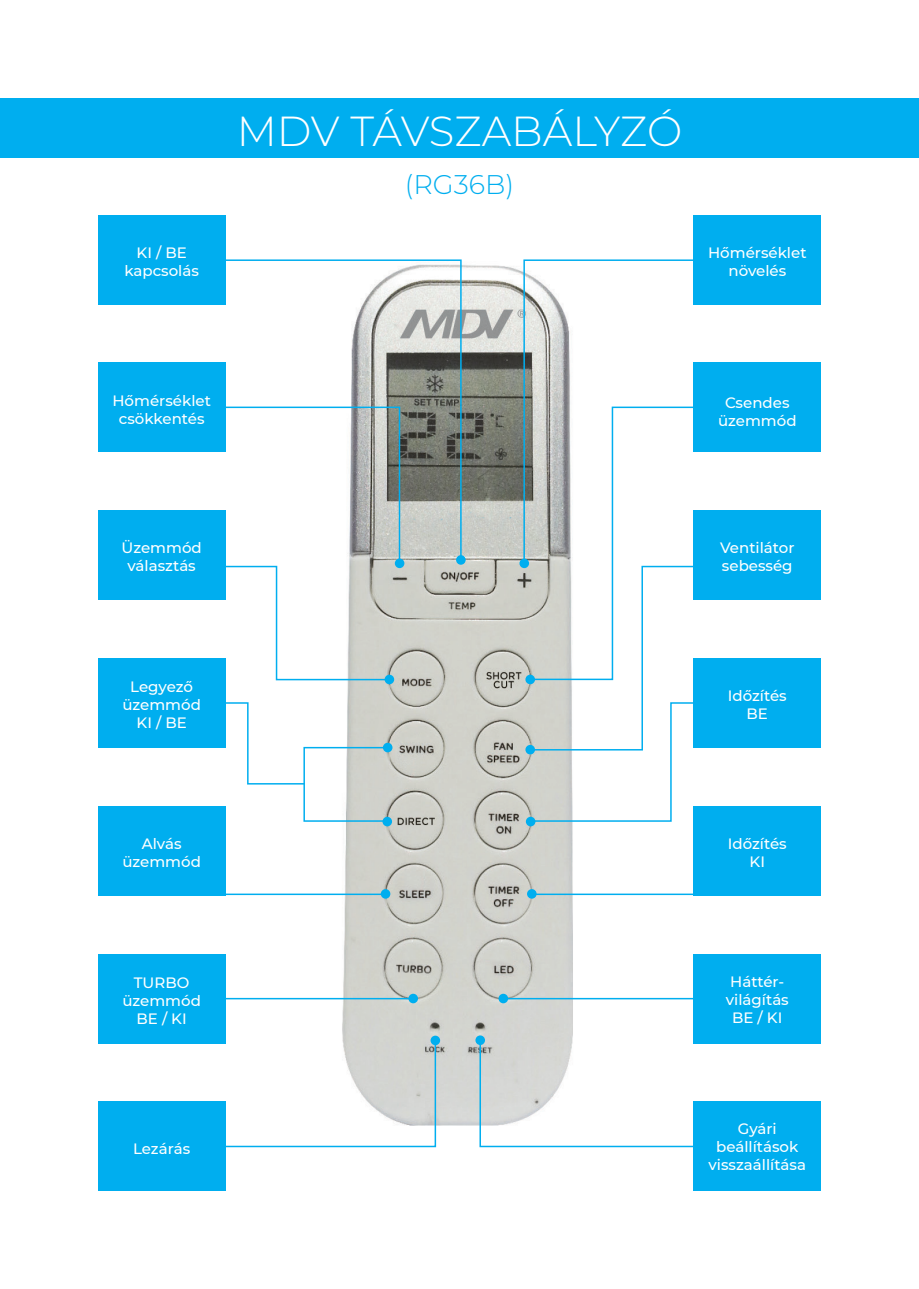
<style>
.page{position:relative;width:919px;height:1289px;background:#fff}
.page>*{position:absolute;margin:0;border:0;box-sizing:border-box;transform-origin:0 0}
.t1{font:300 42px "Montserrat";color:#fff}
.t2{font:300 27px "Montserrat";color:#00aeef}
.t3{font:500 15px/18px "Montserrat";color:#fff;text-align:center}
</style>
<div class="page">
<div style="left:0;top:98px;width:918px;height:59px;background:#00aeef"></div>
<img style="left:268px;top:265px;width:382px;height:883px">
<div style="left:693px;top:215px;width:128px;height:89px;background:#00aeef"></div>
<div style="left:98px;top:215px;width:127px;height:89px;background:#00aeef"></div>
<div style="left:693px;top:362px;width:128px;height:90px;background:#00aeef"></div>
<div style="left:98px;top:362px;width:127px;height:90px;background:#00aeef"></div>
<div style="left:693px;top:510px;width:128px;height:90px;background:#00aeef"></div>
<div style="left:98px;top:510px;width:127px;height:90px;background:#00aeef"></div>
<div style="left:693px;top:658px;width:128px;height:89px;background:#00aeef"></div>
<div style="left:98px;top:658px;width:127px;height:89px;background:#00aeef"></div>
<div style="left:693px;top:806px;width:128px;height:89px;background:#00aeef"></div>
<div style="left:98px;top:806px;width:127px;height:89px;background:#00aeef"></div>
<div style="left:693px;top:954px;width:128px;height:89px;background:#00aeef"></div>
<div style="left:98px;top:954px;width:127px;height:89px;background:#00aeef"></div>
<div style="left:693px;top:1101px;width:128px;height:90px;background:#00aeef"></div>
<div style="left:98px;top:1101px;width:127px;height:90px;background:#00aeef"></div>
<svg style="left:222px;top:1038px;width:215px;height:109px"></svg>
<svg style="left:430px;top:1035px;width:10px;height:10px"></svg>
<svg style="left:478px;top:1038px;width:217px;height:109px"></svg>
<div style="left:475px;top:1035px;width:10px;height:9px;background:#00aeef;border-radius:50%"></div>
<div style="left:382px;top:816px;width:10px;height:10px;background:#00aeef;border-radius:50%"></div>
<div style="left:526px;top:816px;width:9px;height:10px;background:#00aeef;border-radius:50%"></div>
<div style="left:395px;top:558px;width:9px;height:10px;background:#00aeef;border-radius:50%"></div>
<svg style="left:222px;top:259px;width:240px;height:302px"></svg>
<div style="left:456px;top:555px;width:9px;height:9px;background:#00aeef;border-radius:50%"></div>
<svg style="left:522px;top:259px;width:174px;height:300px"></svg>
<div style="left:519px;top:558px;width:10px;height:10px;background:#00aeef;border-radius:50%"></div>
<hr style="left:224px;top:997px;width:188px;height:2px;background:#00aeef">
<div style="left:408px;top:993px;width:10px;height:10px;background:#00aeef;border-radius:50%"></div>
<hr style="left:503px;top:997px;width:190px;height:2px;background:#00aeef">
<svg style="left:498px;top:993px;width:10px;height:10px"></svg>
<hr style="left:222px;top:893px;width:163px;height:2px;background:#00aeef">
<div style="left:381px;top:889px;width:9px;height:9px;background:#00aeef;border-radius:50%"></div>
<hr style="left:533px;top:893px;width:163px;height:2px;background:#00aeef">
<div style="left:527px;top:889px;width:9px;height:9px;background:#00aeef;border-radius:50%"></div>
<div style="left:383px;top:742px;width:9px;height:10px;background:#00aeef;border-radius:50%"></div>
<div style="left:525px;top:745px;width:10px;height:9px;background:#00aeef;border-radius:50%"></div>
<svg style="left:384px;top:674px;width:10px;height:10px"></svg>
<svg style="left:222px;top:406px;width:179px;height:275px"></svg>
<svg style="left:525px;top:674px;width:10px;height:10px"></svg>
<svg style="left:528px;top:406px;width:171px;height:416px"></svg>
<svg style="left:222px;top:701px;width:166px;height:121px"></svg>
<h1 class="t1" style="left:237px;top:102px;width:447px">MDV TÁVSZABÁLYZÓ</h1>
<h2 class="t2" style="left:405px;top:166px;width:111px">(RG36B)</h2>
<p class="t3" style="left:124px;top:243px;width:76px">KI / BE kapcsolás</p>
<p class="t3" style="left:708px;top:243px;width:100px">Hőmérséklet növelés</p>
<p class="t3" style="left:112px;top:390px;width:100px">Hőmérséklet csökkentés</p>
<p class="t3" style="left:121px;top:538px;width:82px">Üzemmód választás</p>
<p class="t3" style="left:122px;top:677px;width:80px">Legyező üzemmód<br>KI / BE</p>
<p class="t3" style="left:122px;top:834px;width:80px">Alvás üzemmód</p>
<p class="t3" style="left:122px;top:972px;width:80px">TURBO üzemmód<br>BE / KI</p>
<p class="t3" style="left:133px;top:1138px;width:59px">Lezárás</p>
<p class="t3" style="left:718px;top:393px;width:80px">Csendes üzemmód</p>
<p class="t3" style="left:720px;top:538px;width:76px;text-align:left">Ventilátor sebesség</p>
<p class="t3" style="left:727px;top:686px;width:60px">Időzítés<br>BE</p>
<p class="t3" style="left:727px;top:834px;width:60px">Időzítés<br>KI</p>
<p class="t3" style="left:725px;top:972px;width:65px">Háttér&shy;világítás<br>BE / KI</p>
<p class="t3" style="left:708px;top:1119px;width:99px">Gyári beállítások visszaállítása</p>
</div>
